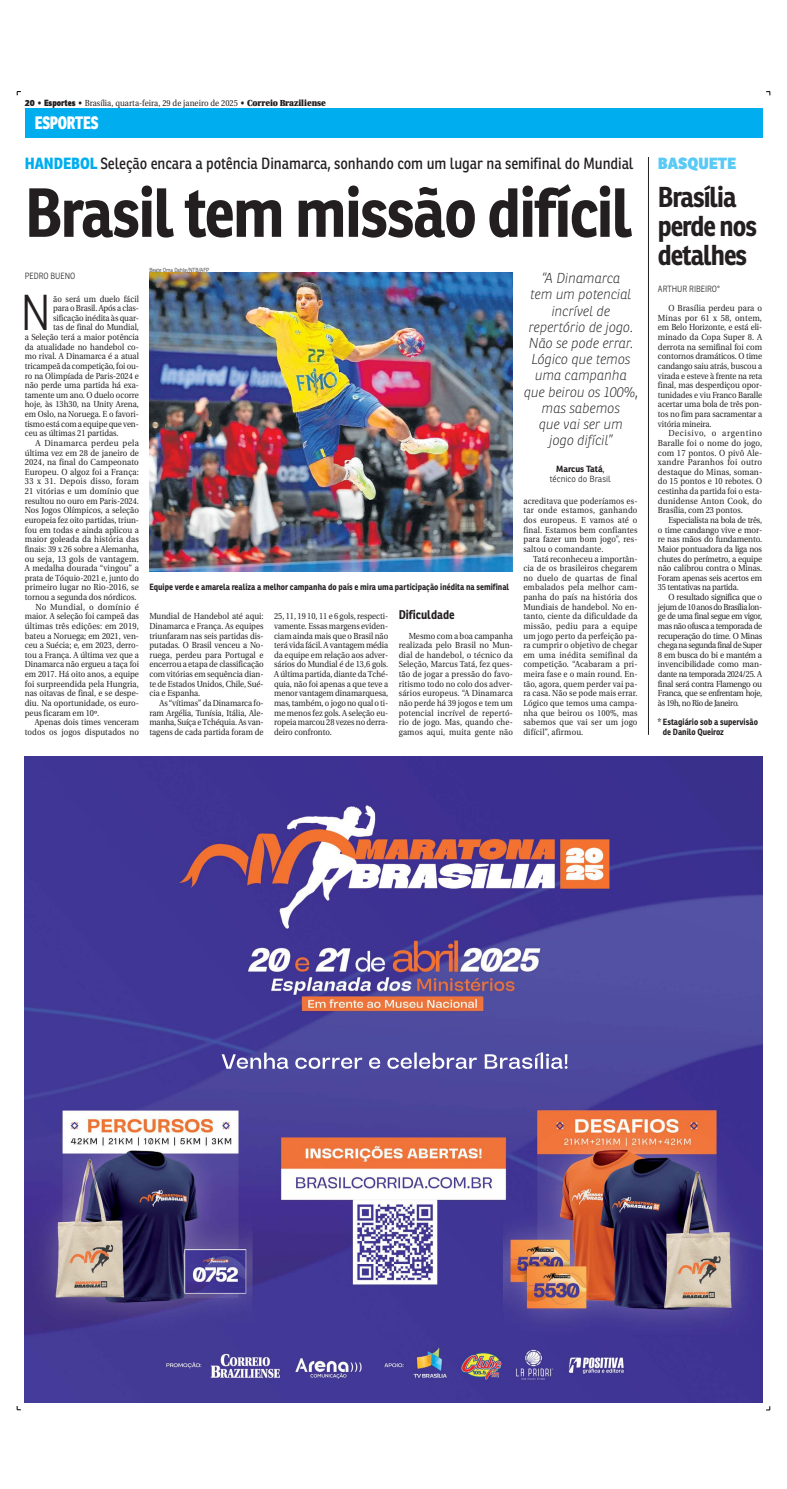
<style>
.page{position:relative;width:787px;height:1489px;background:#fff}
.page>*{position:absolute;margin:0;border:0;box-sizing:border-box;transform-origin:0 0}
.t1{font:700 67.38px "Ronnia";letter-spacing:-.025em;color:#231f20;scale:.9 1}
.t2{font:300 48.91px "Ronnia";color:#231f20;scale:.9 1}
.t3{font:700 28px/28.9px "Ronnia";letter-spacing:-.04em;color:#231f20;scale:.9 1}
.t4{font:800 17.5px "Ronnia Cond";letter-spacing:-.015em;color:#fff;scale:.9 1}
.t5{font:15.75px "Ronnia";letter-spacing:-.005em;color:#231f20;scale:.9 1}
.t6{font:800 15.75px "Ronnia";color:#59caf5}
.t7{font:italic 100 14px/16.2px "Ronnia";letter-spacing:-.005em;color:#231f20;text-align:center}
.t8{font:700 12.25px "Ronnia";color:#231f20;scale:.9 1}
.t9{font:8.75px/9.6px "Utopia";color:#231f20;text-align:justify;scale:.9 1}
.t10{font:8.75px/9.6px "Utopia";color:#231f20;text-align:justify;scale:.92 1}
.t11{font:8.75px "Utopia";color:#231f20;scale:.91 1}
.t12{font:700 8.75px/9.6px "Ronnia";color:#231f20;scale:.9 1}
.t13{font:8.75px "Utopia";color:#231f20;scale:.89 1}
.t14{font:8.75px "Utopia";letter-spacing:.02em;color:#231f20;scale:.92 1}
.t15{font:8.75px "Utopia";letter-spacing:.04em;color:#231f20;scale:.92 1}
.t16{font:300 8.75px/10.5px "Ronnia";color:#231f20;text-align:center}
.t17{font:300 8.75px "Ronnia";color:#231f20;scale:.9 1}
.t18{font:8.75px "Utopia";letter-spacing:.035em;color:#231f20;scale:.92 1}
.t19{font:300 5.69px "Ronnia";color:#231f20;scale:.9 1}
.s1{font-family:"Ronnia";font-weight:800}
.s2{font-weight:900}
.s3{font-weight:800;color:#00aeef}
.s4{font-weight:700}
</style>
<div class="page">
<div style="left:25px;top:108px;width:736px;height:30px;background:#00aeef"></div>
<img style="left:149px;top:272px;width:363px;height:299px">
<hr style="left:647px;top:157px;width:1px;height:577px;background:#231f20">
<img style="left:25px;top:756px;width:736px;height:645px">
<img style="left:221px;top:1052px;width:223px;height:17px">
<p class="t9" style="left:25px;top:99px;width:336px"><span class="s1">20</span> <span class="s2">•</span> <span class="s1">Esportes</span> <span class="s2">•</span> Brasília, quarta-feira, 29 de janeiro de 2025 <span class="s2">• Correio Braziliense</span></p>
<h3 class="t4" style="left:35px;top:117px;width:72px">ESPORTES</h3>
<h3 class="t5" style="left:25px;top:157px;width:677px"><span class="s3">HANDEBOL</span> Seleção encara a potência Dinamarca, sonhando com um lugar na semifinal do Mundial</h3>
<h1 class="t1" style="left:25px;top:174px;width:676px">Brasil tem missão difícil</h1>
<p class="t17" style="left:25px;top:272px;width:58px">PEDRO BUENO</p>
<h2 class="t2" style="left:20px;top:292px;width:35px">N</h2>
<p class="t9" style="left:53px;top:294px;width:97px">ão será um duelo fácil</p>
<p class="t9" style="left:53px;top:304px;width:97px">para o Brasil. Após a clas-</p>
<p class="t9" style="left:53px;top:314px;width:97px">sificação inédita às quar-</p>
<p class="t9" style="left:53px;top:323px;width:97px">tas de final do Mundial,</p>
<p class="t9" style="left:25px;top:333px;width:128px">a Seleção terá a maior potência</p>
<p class="t9" style="left:25px;top:342px;width:128px">da atualidade no handebol co-</p>
<p class="t9" style="left:25px;top:352px;width:128px">mo rival. A Dinamarca é a atual</p>
<p class="t9" style="left:25px;top:362px;width:128px">tricampeã da competição, foi ou-</p>
<p class="t9" style="left:25px;top:371px;width:128px">ro na Olimpíada de Paris-2024 e</p>
<p class="t9" style="left:25px;top:381px;width:128px">não perde uma partida há exa-</p>
<p class="t9" style="left:25px;top:391px;width:128px">tamente um ano. O duelo ocorre</p>
<p class="t9" style="left:25px;top:400px;width:128px">hoje, às 13h30, na Unity Arena,</p>
<p class="t9" style="left:25px;top:410px;width:128px">em Oslo, na Noruega. E o favori-</p>
<p class="t9" style="left:25px;top:419px;width:128px">tismo está com a equipe que ven-</p>
<p class="t9" style="left:25px;top:429px;width:106px">ceu as últimas 21 partidas.</p>
<p class="t15" style="left:35px;top:439px;width:114px">A Dinamarca perdeu pela</p>
<p class="t11" style="left:25px;top:449px;width:127px">última vez em 28 de janeiro de</p>
<p class="t10" style="left:25px;top:458px;width:125px">2024, na final do Campeonato</p>
<p class="t10" style="left:25px;top:468px;width:125px">Europeu. O algoz foi a França:</p>
<p class="t18" style="left:25px;top:478px;width:125px">33 x 31. Depois disso, foram</p>
<p class="t14" style="left:25px;top:487px;width:125px">21 vitórias e um domínio que</p>
<p class="t9" style="left:25px;top:496px;width:128px">resultou no ouro em Paris-2024.</p>
<p class="t11" style="left:25px;top:507px;width:127px">Nos Jogos Olímpicos, a seleção</p>
<p class="t13" style="left:25px;top:516px;width:130px">europeia fez oito partidas, triun-</p>
<p class="t11" style="left:25px;top:526px;width:127px">fou em todas e ainda aplicou a</p>
<p class="t14" style="left:25px;top:535px;width:125px">maior goleada da história das</p>
<p class="t13" style="left:25px;top:545px;width:130px">finais: 39 x 26 sobre a Alemanha,</p>
<p class="t14" style="left:25px;top:555px;width:125px">ou seja, 13 gols de vantagem.</p>
<p class="t11" style="left:25px;top:564px;width:127px">A medalha dourada “vingou” a</p>
<p class="t13" style="left:25px;top:574px;width:130px">prata de Tóquio-2021 e, junto do</p>
<p class="t10" style="left:25px;top:583px;width:125px">primeiro lugar no Rio-2016, se</p>
<p class="t9" style="left:25px;top:593px;width:126px">tornou a segunda dos nórdicos.</p>
<p class="t15" style="left:35px;top:603px;width:114px">No Mundial, o domínio é</p>
<p class="t9" style="left:25px;top:612px;width:128px">maior. A seleção foi campeã das</p>
<p class="t10" style="left:25px;top:622px;width:125px">últimas três edições: em 2019,</p>
<p class="t9" style="left:25px;top:631px;width:128px">bateu a Noruega; em 2021, ven-</p>
<p class="t9" style="left:25px;top:641px;width:128px">ceu a Suécia; e, em 2023, derro-</p>
<p class="t9" style="left:25px;top:650px;width:128px">tou a França. A última vez que a</p>
<p class="t13" style="left:25px;top:661px;width:130px">Dinamarca não ergueu a taça foi</p>
<p class="t9" style="left:25px;top:670px;width:128px">em 2017. Há oito anos, a equipe</p>
<p class="t11" style="left:25px;top:680px;width:127px">foi surpreendida pela Hungria,</p>
<p class="t9" style="left:25px;top:689px;width:128px">nas oitavas de final, e se despe-</p>
<p class="t11" style="left:25px;top:699px;width:127px">diu. Na oportunidade, os euro-</p>
<p class="t9" style="left:25px;top:708px;width:84px">peus ficaram em 10º.</p>
<p class="t9" style="left:35px;top:718px;width:117px">Apenas dois times venceram</p>
<p class="t9" style="left:25px;top:727px;width:128px">todos os jogos disputados no</p>
<p class="t19" style="left:149px;top:268px;width:68px">Beate Oma Dahle/NTB/AFP</p>
<p class="t12" style="left:149px;top:582px;width:401px">Equipe verde e amarela realiza a melhor campanha do país e mira uma participação inédita na semifinal</p>
<p class="t9" style="left:149px;top:612px;width:128px">Mundial de Handebol até aqui:<br>Dinamarca e França. As equipes triunfaram nas seis partidas dis&shy;putadas. O Brasil venceu a No&shy;ruega, perdeu para Portugal e encerrou a etapa de classificação com vitórias em sequência dian&shy;te de Estados Unidos, Chile, Sué&shy;cia e Espanha.</p>
<p class="t9" style="left:149px;top:699px;width:128px;text-indent:10px">As “vítimas” da Dinamarca fo&shy;ram Argélia, Tunísia, Itália, Ale&shy;manha, Suíça e Tchéquia. As van&shy;tagens de cada partida foram de</p>
<p class="t9" style="left:274px;top:612px;width:128px">25, 11, 19 10, 11 e 6 gols, respecti&shy;vamente. Essas margens eviden&shy;ciam ainda mais que o Brasil não terá vida fácil. A vantagem média da equipe em relação aos adver&shy;sários do Mundial é de 13,6 gols.<br>A última partida, diante da Tché&shy;quia, não foi apenas a que teve a menor vantagem dinamarquesa, mas, também, o jogo no qual o ti&shy;me menos fez gols. A seleção eu&shy;ropeia marcou 28 vezes no derra&shy;deiro confronto.</p>
<h3 class="t8" style="left:398px;top:608px;width:64px">Dificuldade</h3>
<p class="t9" style="left:398px;top:631px;width:128px;text-indent:10px">Mesmo com a boa campanha realizada pelo Brasil no Mun&shy;dial de handebol, o técnico da Seleção, Marcus Tatá, fez ques&shy;tão de jogar a pressão do favo&shy;ritismo todo no colo dos adver&shy;sários europeus. “A Dinamarca não perde há 39 jogos e tem um potencial incrível de repertó&shy;rio de jogo. Mas, quando che&shy;gamos aqui, muita gente não</p>
<h3 class="t7" style="left:523px;top:271px;width:116px">“A Dinamarca<br>tem um potencial incrível de repertório de jogo.<br>Não se pode errar.<br>Lógico que temos uma campanha que beirou os 100%, mas sabemos<br>que vai ser um<br>jogo difícil”</h3>
<p class="t16" style="left:549px;top:464px;width:62px"><span class="s4">Marcus Tatá</span>, técnico do Brasil</p>
<p class="t9" style="left:523px;top:496px;width:128px">acreditava que poderíamos es&shy;tar onde estamos, ganhando dos europeus. E vamos até o final. Estamos bem confiantes para fazer um bom jogo”, res&shy;saltou o comandante.</p>
<p class="t9" style="left:523px;top:554px;width:128px;text-indent:10px">Tatá reconheceu a importân&shy;cia de os brasileiros chegarem no duelo de quartas de final embalados pela melhor cam&shy;panha do país na história dos Mundiais de handebol. No en&shy;tanto, ciente da dificuldade da missão, pediu para a equipe um jogo perto da perfeição pa&shy;ra cumprir o objetivo de chegar em uma inédita semifinal da competição. “Acabaram a pri&shy;meira fase e o main round. En&shy;tão, agora, quem perder vai pa&shy;ra casa. Não se pode mais errar.<br>Lógico que temos uma campa&shy;nha que beirou os 100%, mas sabemos que vai ser um jogo difícil”, afirmou.</p>
<h3 class="t6" style="left:657px;top:157px;width:80px">BASQUETE</h3>
<h3 class="t3" style="left:657px;top:183px;width:111px">Brasília perde nos detalhes</h3>
<p class="t17" style="left:657px;top:285px;width:70px">ARTHUR RIBEIRO*</p>
<p class="t10" style="left:657px;top:304px;width:115px;text-indent:10px">O Brasília perdeu para o Minas por 61 x 58, ontem, em Belo Horizonte, e está eli&shy;minado da Copa Super 8. A derrota na semifinal foi com contornos dramáticos. O time candango saiu atrás, buscou a virada e esteve à frente na reta final, mas desperdiçou opor&shy;tunidades e viu Franco Baralle acertar uma bola de três pon&shy;tos no fim para sacramentar a vitória mineira.</p>
<p class="t10" style="left:657px;top:429px;width:115px;text-indent:10px">Decisivo, o argentino Baralle foi o nome do jogo, com 17 pontos. O pivô Ale&shy;xandre Paranhos foi outro destaque do Minas, soman&shy;do 15 pontos e 10 rebotes. O cestinha da partida foi o esta&shy;dunidense Anton Cook, do Brasília, com 23 pontos.</p>
<p class="t9" style="left:657px;top:516px;width:117px;text-indent:10px">Especialista na bola de três, o time candango vive e mor&shy;re nas mãos do fundamento.<br>Maior pontuadora da liga nos chutes do perímetro, a equipe não calibrou contra o Minas.<br>Foram apenas seis acertos em 35 tentativas na partida.</p>
<p class="t10" style="left:657px;top:593px;width:115px;text-indent:10px">O resultado significa que o jejum de 10 anos do Brasília lon&shy;ge de uma final segue em vigor, mas não ofusca a temporada de recuperação do time. O Minas chega na segunda final de Super 8 em busca do bi e mantém a invencibilidade como man&shy;dante na temporada 2024/25. A final será contra Flamengo ou Franca, que se enfrentam hoje, às 19h, no Rio de Janeiro.</p>
<p class="t12" style="left:662px;top:717px;width:107px;text-indent:-5px">* Estagiário sob a supervisão de Danilo Queiroz</p>
</div>
